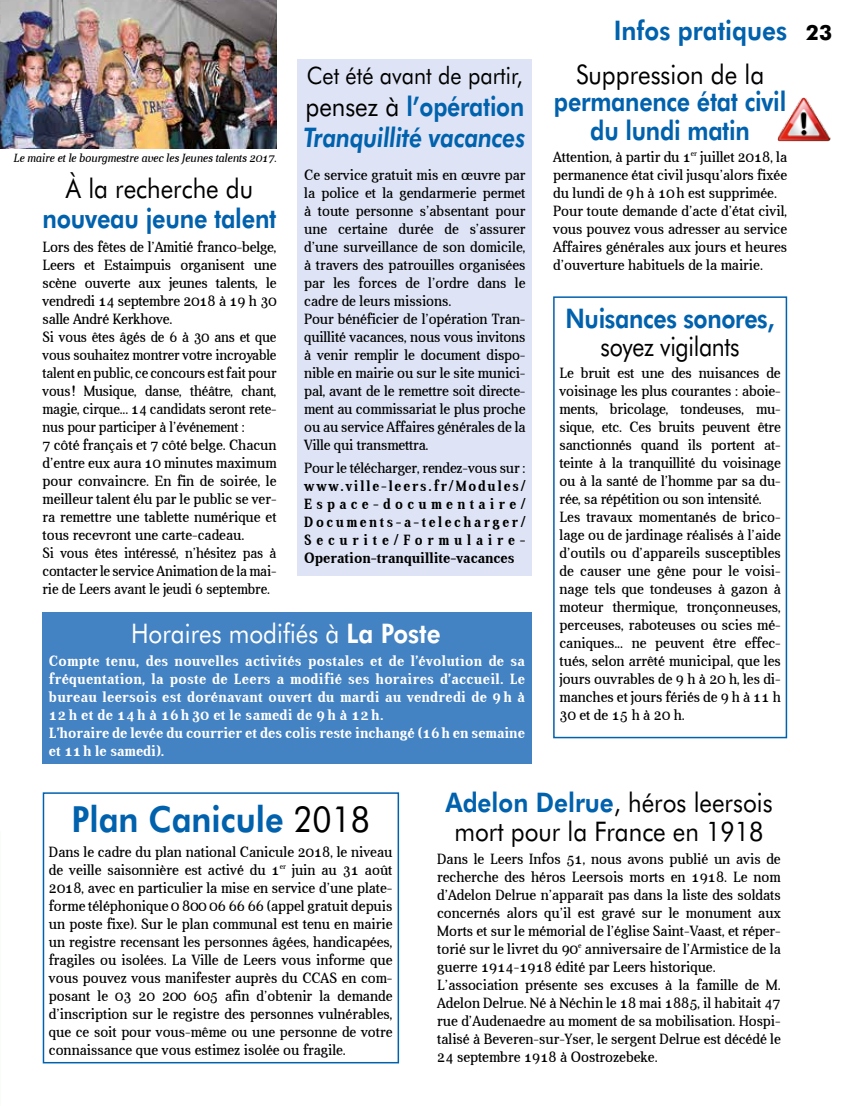
<style>
.page{position:relative;width:851px;height:1106px;background:#fff}
.page>*{position:absolute;margin:0;border:0;box-sizing:border-box;transform-origin:0 0}
.t1{font:800 36px "Futura BT";color:#0061ad;scale:.9 1}
.t2{font:27px/28.5px "Futura BT";color:#000;text-align:center;scale:.9 1}
.t3{font:800 27px/28.5px "Futura BT";letter-spacing:-.01em;color:#0061ad;text-align:center;scale:.86 1}
.t4{font:italic 800 27px/31.5px "Futura BT";letter-spacing:-.01em;color:#0061ad;scale:.85 1}
.t5{font:27px "Futura BT";color:#fff;scale:.9 1}
.t6{font:800 27px "Futura BT";letter-spacing:-.01em;color:#0061ad;scale:.87 1}
.t7{font:800 27px "Futura BT";letter-spacing:-.01em;color:#0061ad;scale:.9 1}
.t8{font:27px "Futura BT";color:#000;scale:.86 1}
.t9{font:24px "Futura BT";color:#000;scale:.9 1}
.t10{font:15px/18px "Aver";color:#000;scale:.95 1}
.t11{font:700 15px/18px "Aver";letter-spacing:.02em;color:#fff;scale:.95 1}
.t12{font:700 15px/18px "Aver";color:#000;text-align:justify;scale:.9 1}
.t13{font:italic 12px "Aver";letter-spacing:-.01em;color:#000;scale:.93 1}
.s1{font-weight:400;font-style:normal;color:#000}
.s2{font-style:normal}
.s3{font-weight:800}
.s4{font-weight:700;font-size:21px;color:#000}
.s5{font-weight:400;color:#000}
.s6{font-weight:800;color:#0061ad}
</style>
<div class="page">
<div style="left:43px;top:792px;width:356px;height:271px;border:2px solid #0061ad"></div>
<div style="left:43px;top:612px;width:488px;height:151px;background:#4382c3"></div>
<div style="left:298px;top:60px;width:233px;height:516px;background:#dee4f5"></div>
<img style="left:0;top:0;width:276px;height:149px">
<img style="left:777px;top:98px;width:53px;height:43px">
<div style="left:553px;top:296px;width:234px;height:442px;border:2px solid #0061ad"></div>
<p class="t13" style="left:13px;top:151px;width:285px">Le maire et le bourgmestre avec les Jeunes talents 2017.</p>
<h2 class="t2" style="left:66px;top:174px;width:209px">À la recherche du</h2>
<h2 class="t6" style="left:43px;top:202px;width:270px">nouveau jeune talent</h2>
<p class="t10" style="left:43px;top:238px;width:248px">Lors des fêtes de l’Amitié franco-belge, Leers et Estaimpuis organisent une scène ouverte aux jeunes talents, le vendredi 14 septembre 2018 à 19 h 30 salle André Kerkhove.<br>Si vous êtes âgés de 6 à 30 ans et que vous souhaitez montrer votre incroyable talent en public, ce concours est fait pour vous! Musique, danse, théâtre, chant, magie, cirque... 14 candidats seront rete&shy;nus pour participer à l’événement :<br>7 côté français et 7 côté belge. Chacun d’entre eux aura 10 minutes maximum pour convaincre. En fin de soirée, le meilleur talent élu par le public se ver&shy;ra remettre une tablette numérique et tous recevront une carte-cadeau.<br>Si vous êtes intéressé, n’hésitez pas à contacter le service Animation de la mai&shy;rie de Leers avant le jeudi 6 septembre.</p>
<h3 class="t9" style="left:307px;top:61px;width:241px">Cet été avant de partir,</h3>
<h2 class="t4" style="left:304px;top:91px;width:262px"><span class="s1">pensez à</span> <span class="s2">l’opération<br></span>Tranquillité vacances</h2>
<p class="t10" style="left:304px;top:166px;width:234px">Ce service gratuit mis en œuvre par la police et la gendarmerie permet à toute personne s’absentant pour une certaine durée de s’assurer d’une surveillance de son domicile, à travers des patrouilles organisées par les forces de l’ordre dans le cadre de leurs missions.<br>Pour bénéficier de l’opération Tran&shy;quillité vacances, nous vous invitons à venir remplir le document dispo&shy;nible en mairie ou sur le site munici&shy;pal, avant de le remettre soit directe&shy;ment au commissariat le plus proche ou au service Affaires générales de la Ville qui transmettra.</p>
<p class="t10" style="left:304px;top:459px;width:234px">Pour le télécharger, rendez-vous sur :</p>
<p class="t12" style="left:304px;top:476px;width:247px">www.ville-leers.fr/Modules/ Espace-documentaire/ Documents-a-telecharger/ Securite/Formulaire-Operation-tranquillite-vacances</p>
<h2 class="t5" style="left:131px;top:616px;width:345px">Horaires modifiés à <span class="s3">La Poste</span></h2>
<p class="t11" style="left:49px;top:652px;width:502px">Compte tenu, des nouvelles activités postales et de l’évolution de sa fréquentation, la poste de Leers a modifié ses horaires d’accueil. Le bureau leersois est dorénavant ouvert du mardi au vendredi de 9 h à 12 h et de 14 h à 16 h 30 et le samedi de 9 h à 12 h.<br>L’horaire de levée du courrier et des colis reste inchangé (16h en semaine et 11h le samedi).</p>
<h2 class="t7" style="left:613px;top:14px;width:244px">Infos pratiques <span class="s4">23</span></h2>
<h2 class="t2" style="left:576px;top:60px;width:210px">Suppression de la</h2>
<h2 class="t3" style="left:554px;top:87px;width:271px">permanence état civil du lundi matin</h2>
<p class="t10" style="left:553px;top:148px;width:248px">Attention, à partir du 1<sup>er</sup> juillet 2018, la permanence état civil jusqu’alors fixée du lundi de 9h à 10h est supprimée.<br>Pour toute demande d’acte d’état civil, vous pouvez vous adresser au service Affaires générales aux jours et heures d’ouverture habituels de la mairie.</p>
<h2 class="t3" style="left:565px;top:304px;width:244px">Nuisances sonores,</h2>
<h2 class="t8" style="left:600px;top:330px;width:163px">soyez vigilants</h2>
<p class="t10" style="left:559px;top:364px;width:234px">Le bruit est une des nuisances de voisinage les plus courantes : aboie&shy;ments, bricolage, tondeuses, mu&shy;sique, etc. Ces bruits peuvent être sanctionnés quand ils portent at&shy;teinte à la tranquillité du voisinage ou à la santé de l’homme par sa du&shy;rée, sa répétition ou son intensité.<br>Les travaux momentanés de brico&shy;lage ou de jardinage réalisés à l’aide d’outils ou d’appareils susceptibles de causer une gêne pour le voisi&shy;nage tels que tondeuses à gazon à moteur thermique, tronçonneuses, perceuses, raboteuses ou scies mé&shy;caniques... ne peuvent être effec&shy;tués, selon arrêté municipal, que les jours ouvrables de 9 h à 20 h, les di&shy;manches et jours fériés de 9 h à 11 h 30 et de 15 h à 20 h.</p>
<h1 class="t1" style="left:71px;top:797px;width:333px">Plan Canicule <span class="s5">2018</span></h1>
<p class="t10" style="left:49px;top:843px;width:363px;text-align:justify">Dans le cadre du plan national Canicule 2018, le niveau de veille saisonnière est activé du 1<sup>er</sup> juin au 31 août 2018, avec en particulier la mise en service d’une plate&shy;forme téléphonique 0 800 06 66 66 (appel gratuit depuis un poste fixe). Sur le plan communal est tenu en mairie un registre recensant les personnes âgées, handicapées, fragiles ou isolées. La Ville de Leers vous informe que vous pouvez vous manifester auprès du CCAS en com&shy;posant le 03 20 200 605 afin d’obtenir la demande d’inscription sur le registre des personnes vulnérables, que ce soit pour vous-même ou une personne de votre connaissance que vous estimez isolée ou fragile.</p>
<h2 class="t2" style="left:445px;top:788px;width:365px"><span class="s6">Adelon Delrue</span>, héros leersois mort pour la France en 1918</h2>
<p class="t10" style="left:437px;top:850px;width:363px">Dans le Leers Infos 51, nous avons publié un avis de recherche des héros Leersois morts en 1918. Le nom d’Adelon Delrue n’apparaît pas dans la liste des soldats concernés alors qu’il est gravé sur le monument aux Morts et sur le mémorial de l’église Saint-Vaast, et réper&shy;torié sur le livret du 90<sup>e</sup> anniversaire de l’Armistice de la guerre 1914-1918 édité par Leers historique.<br>L’association présente ses excuses à la famille de M.<br>Adelon Delrue. Né à Néchin le 18 mai 1885, il habitait 47 rue d’Audenaedre au moment de sa mobilisation. Hospi&shy;talisé à Beveren-sur-Yser, le sergent Delrue est décédé le 24 septembre 1918 à Oostrozebeke.</p>
</div>
